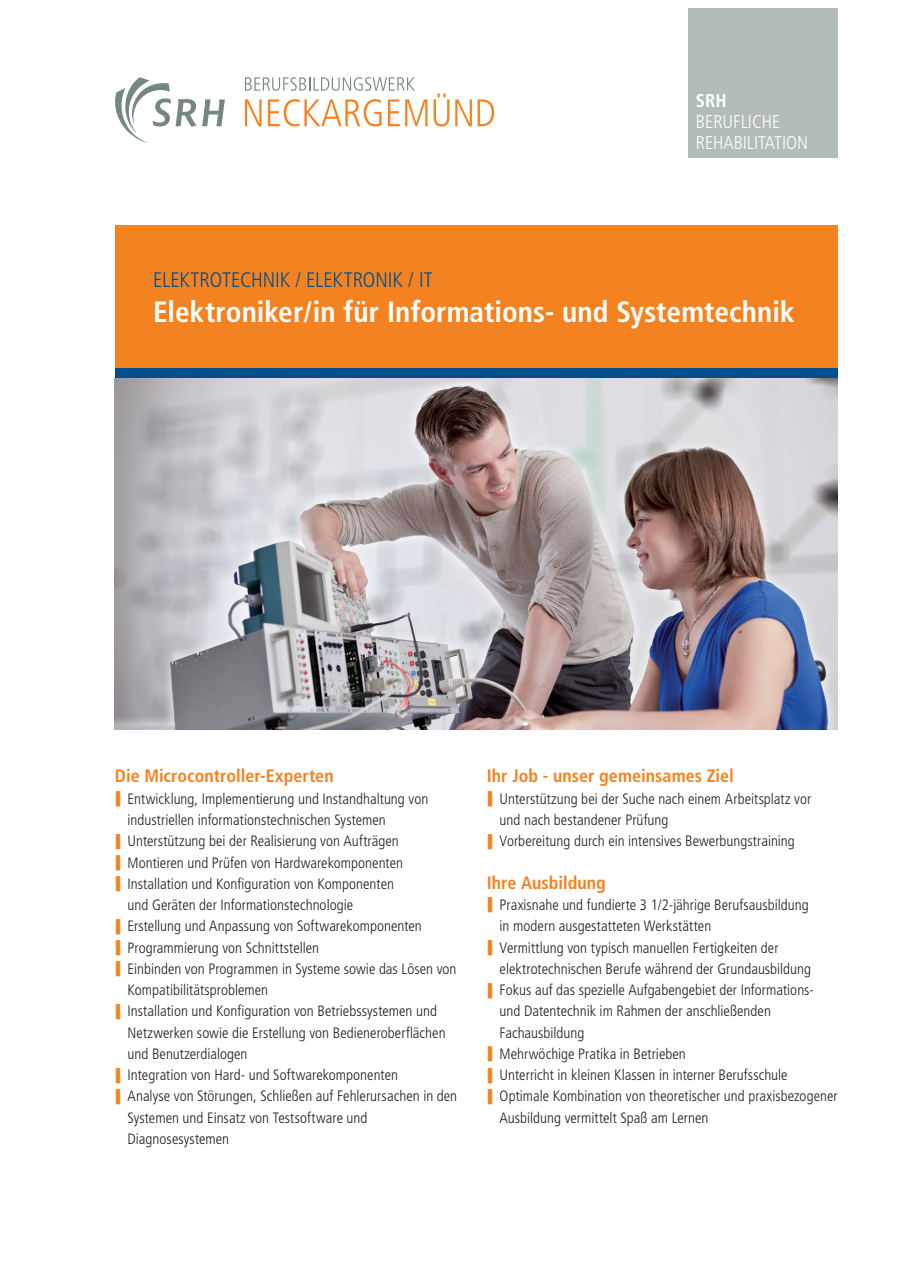
<style>
.page{position:relative;width:910px;height:1280px;background:#fff}
.page>*{position:absolute;margin:0;border:0;box-sizing:border-box;transform-origin:0 0}
.t1{font:700 condensed 29.25px "Frutiger";letter-spacing:.005em;color:#fff}
.t2{font:300 condensed 21px "Frutiger";color:#004f8d}
.t3{font:300 condensed 18.45px/21.1px "Frutiger LT Std";color:#fff}
.t4{font:700 condensed 18.45px "Frutiger LT Std";color:#fff}
.SRH_BR_BB_Content_Co{font:700 condensed 18px "Frutiger";color:#f58220}
.t5{font:300 condensed 15px/21.3px "Frutiger";color:#231f20}
</style>
<div class="page">
<div style="left:115px;top:368px;width:723px;height:13px;background:#004f8d"></div>
<svg style="left:115px;top:77px;width:110px;height:66px"></svg>
<svg style="left:245px;top:99px;width:17px;height:27px"></svg>
<svg style="left:268px;top:99px;width:114px;height:28px"></svg>
<svg style="left:388px;top:99px;width:39px;height:27px"></svg>
<svg style="left:434px;top:93px;width:15px;height:34px"></svg>
<svg style="left:455px;top:99px;width:17px;height:27px"></svg>
<svg style="left:478px;top:99px;width:16px;height:27px"></svg>
<svg style="left:245px;top:77px;width:170px;height:14px"></svg>
<div style="left:688px;top:9px;width:150px;height:149px;background:#b2bcba"></div>
<div style="left:115px;top:225px;width:723px;height:143px;background:#f58220"></div>
<img style="left:115px;top:378px;width:723px;height:351px">
<p class="t4" style="left:696px;top:89px;width:32px">SRH</p>
<p class="t3" style="left:696px;top:111px;width:114px">BERUFLICHE<br>REHABILITATION</p>
<p class="t2" style="left:153px;top:268px;width:281px">ELEKTROTECHNIK / ELEKTRONIK / IT</p>
<p class="t1" style="left:153px;top:295px;width:643px">Elektroniker/in für Informations- und Systemtechnik</p>
<p class="SRH_BR_BB_Content_Co" style="left:115px;top:765px;width:220px">Die Microcontroller-Experten</p>
<p class="t5" style="left:128px;top:788px;width:302px">Entwicklung, Implementierung und Instandhaltung von industriellen informationstechnischen Systemen</p>
<p class="t5" style="left:128px;top:831px;width:273px">Unterstützung bei der Realisierung von Aufträgen</p>
<p class="t5" style="left:128px;top:852px;width:277px">Montieren und Prüfen von Hardwarekomponenten</p>
<p class="t5" style="left:128px;top:873px;width:268px">Installation und Konfiguration von Komponenten und Geräten der Informationstechnologie</p>
<p class="t5" style="left:128px;top:916px;width:296px">Erstellung und Anpassung von Softwarekomponenten</p>
<p class="t5" style="left:128px;top:937px;width:193px">Programmierung von Schnittstellen</p>
<p class="t5" style="left:128px;top:958px;width:330px">Einbinden von Programmen in Systeme sowie das Lösen von<br>Kompatibilitätsproblemen</p>
<p class="t5" style="left:128px;top:1001px;width:320px">Installation und Konfiguration von Betriebssystemen und<br>Netzwerken sowie die Erstellung von Bedieneroberflächen und Benutzerdialogen</p>
<p class="t5" style="left:128px;top:1064px;width:272px">Integration von Hard- und Softwarekomponenten</p>
<p class="t5" style="left:128px;top:1086px;width:331px">Analyse von Störungen, Schließen auf Fehlerursachen in den<br>Systemen und Einsatz von Testsoftware und<br>Diagnosesystemen</p>
<p class="SRH_BR_BB_Content_Co" style="left:487px;top:765px;width:248px">Ihr Job - unser gemeinsames Ziel</p>
<p class="t5" style="left:500px;top:788px;width:313px">Unterstützung bei der Suche nach einem Arbeitsplatz vor und nach bestandener Prüfung</p>
<p class="t5" style="left:500px;top:831px;width:297px">Vorbereitung durch ein intensives Bewerbungstraining</p>
<p class="SRH_BR_BB_Content_Co" style="left:487px;top:872px;width:121px">Ihre Ausbildung</p>
<p class="t5" style="left:500px;top:894px;width:311px">Praxisnahe und fundierte 3 1/2-jährige Berufsausbildung in modern ausgestatteten Werkstätten</p>
<p class="t5" style="left:500px;top:937px;width:313px">Vermittlung von typisch manuellen Fertigkeiten der elektrotechnischen Berufe während der Grundausbildung</p>
<p class="t5" style="left:500px;top:979px;width:316px">Fokus auf das spezielle Aufgabengebiet der Informations&shy;und Datentechnik im Rahmen der anschließenden<br>Fachausbildung</p>
<p class="t5" style="left:500px;top:1043px;width:188px">Mehrwöchige Pratika in Betrieben</p>
<p class="t5" style="left:500px;top:1064px;width:290px">Unterricht in kleinen Klassen in interner Berufsschule</p>
<p class="t5" style="left:500px;top:1086px;width:339px">Optimale Kombination von theoretischer und praxisbezogener<br>Ausbildung vermittelt Spaß am Lernen</p>
</div>
